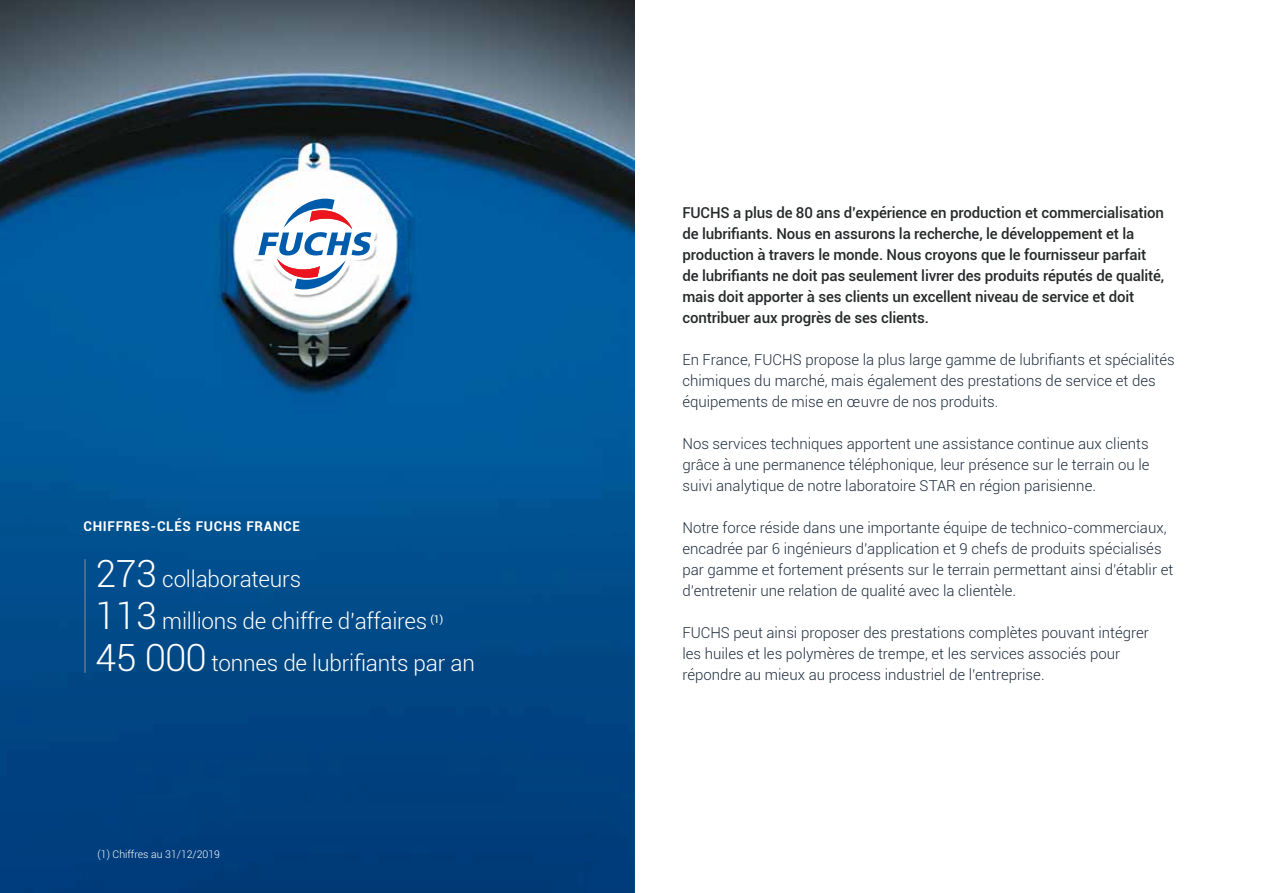
<style>
.page{position:relative;width:1263px;height:893px;background:#fff}
.page>*{position:absolute;margin:0;border:0;box-sizing:border-box;transform-origin:0 0}
.t1{font:300 22.5px/41.7px "Roboto";letter-spacing:-.01em;color:#fff}
.t2{font:300 15px/21px "Roboto";color:#1f2e3f}
.t3{font:500 15px/21px "Roboto";letter-spacing:-.01em;color:#252929}
.t4{font:700 13.5px "Roboto";letter-spacing:.05em;color:#fff}
.t5{font:300 10.5px "Roboto";color:#fff}
.s1{font-size:37.5px}
</style>
<div class="page">
<img style="left:0;top:0;width:634px;height:227px">
<svg style="left:0;top:227px;width:634px;height:666px;background:#044f8d"></svg>
<hr style="left:85px;top:559px;width:1px;height:114px;background:#8c8f90">
<svg style="left:253px;top:194px;width:124px;height:100px"></svg>
<p class="t4" style="left:84px;top:517px;width:218px">CHIFFRES-CLÉS FUCHS FRANCE</p>
<h1 class="t1" style="left:96px;top:558px;width:381px"><span class="s1">273</span> collaborateurs<br><span class="s1">113</span> millions de chiffre d’affaires <sup>(1)<br></sup><span class="s1">45 000</span> tonnes de lubrifiants par an</h1>
<p class="t5" style="left:98px;top:847px;width:124px">(1) Chiffres au 31/12/2019</p>
<p class="t3" style="left:682px;top:202px;width:483px">FUCHS a plus de 80 ans d’expérience en production et commercialisation de lubrifiants. Nous en assurons la recherche, le développement et la production à travers le monde. Nous croyons que le fournisseur parfait de lubrifiants ne doit pas seulement livrer des produits réputés de qualité, mais doit apporter à ses clients un excellent niveau de service et doit contribuer aux progrès de ses clients.</p>
<p class="t2" style="left:682px;top:349px;width:494px">En France, FUCHS propose la plus large gamme de lubrifiants et spécialités chimiques du marché, mais également des prestations de service et des équipements de mise en œuvre de nos produits.</p>
<p class="t2" style="left:682px;top:433px;width:469px;text-align:justify">Nos services techniques apportent une assistance continue aux clients grâce à une permanence téléphonique, leur présence sur le terrain ou le suivi analytique de notre laboratoire STAR en région parisienne.</p>
<p class="t2" style="left:682px;top:517px;width:492px">Notre force réside dans une importante équipe de technico-commerciaux, encadrée par 6 ingénieurs d’application et 9 chefs de produits spécialisés par gamme et fortement présents sur le terrain permettant ainsi d’établir et d’entretenir une relation de qualité avec la clientèle.</p>
<p class="t2" style="left:682px;top:622px;width:468px">FUCHS peut ainsi proposer des prestations complètes pouvant intégrer les huiles et les polymères de trempe, et les services associés pour répondre au mieux au process industriel de l’entreprise.</p>
</div>
